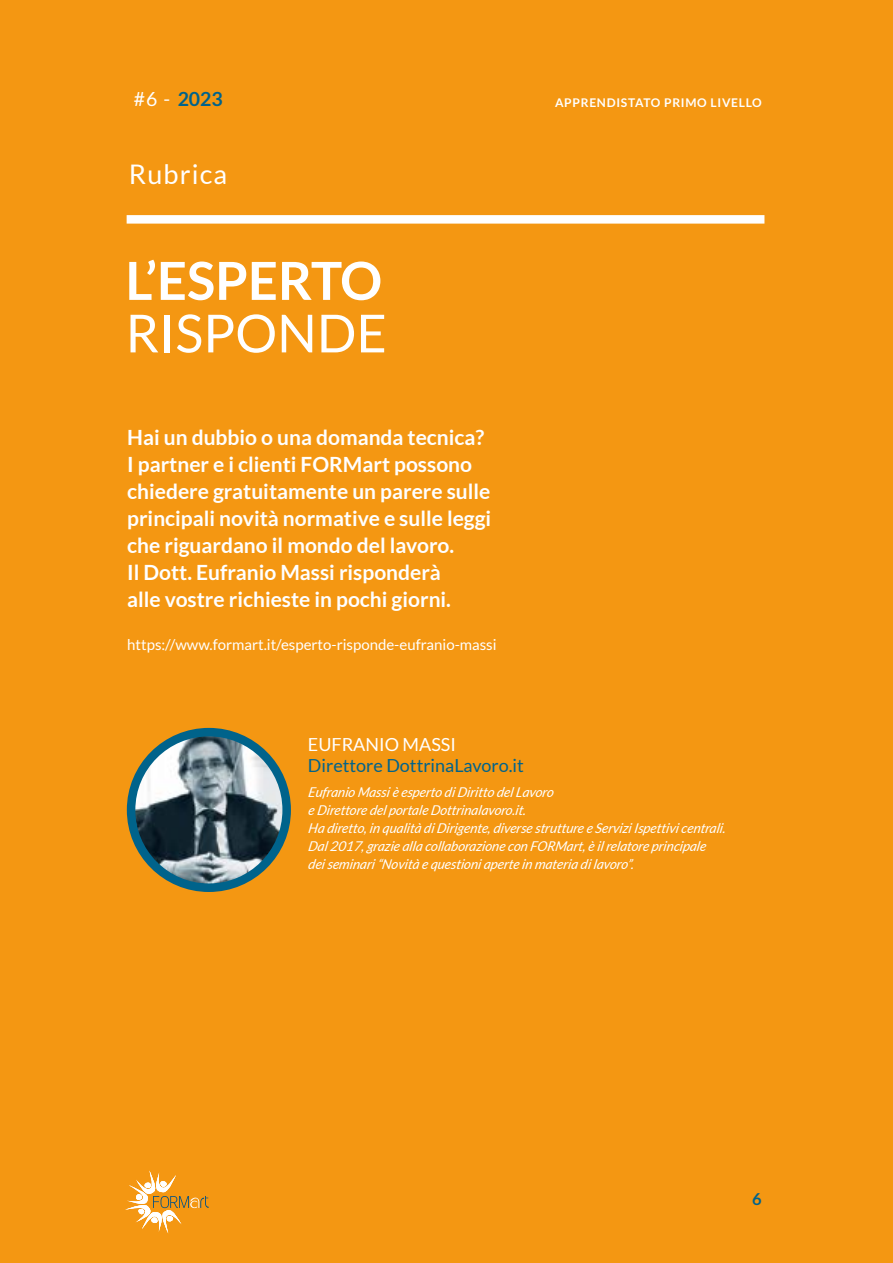
<style>
.page{position:relative;width:893px;height:1263px;background:#f49712}
.page>*{position:absolute;margin:0;border:0;box-sizing:border-box;transform-origin:0 0}
.t1{font:700 52.5px "Lato";color:#fff}
.t2{font:52.5px "Lato";color:#fff}
.t3{font:27px "Lato";letter-spacing:.04em;color:#fff}
.t4{font:700 21px/27px "Lato";color:#fff}
.t5{font:700 19.5px "Lato";color:#00638b}
.t6{font:18px "Lato";color:#00638b}
.t7{font:18px "Lato";color:#fff}
.t8{font:700 16.5px "Lato";color:#00638b}
.t9{font:15px "Lato";color:#fff}
.t10{font:italic 13.5px/18px "Lato";color:#fff}
.t11{font:700 12px "Lato";letter-spacing:.06em;color:#fff}
.s1{font-weight:400;color:#fff}
</style>
<div class="page">
<img style="left:132px;top:732px;width:154px;height:156px">
<div style="left:127px;top:728px;width:164px;height:164px;border:9px solid #00638b;border-radius:50%"></div>
<div style="left:127px;top:215px;width:637px;height:9px;background:#fff"></div>
<svg style="left:125px;top:1170px;width:84px;height:63px;background:#efa63c"></svg>
<h3 class="t5" style="left:134px;top:88px;width:91px"><span class="s1">#6 -</span> 2023</h3>
<p class="t11" style="left:555px;top:96px;width:208px">APPRENDISTATO PRIMO LIVELLO</p>
<h2 class="t3" style="left:129px;top:159px;width:100px">Rubrica</h2>
<h1 class="t1" style="left:125px;top:251px;width:258px">L’ESPERTO</h1>
<h1 class="t2" style="left:125px;top:304px;width:263px">RISPONDE</h1>
<p class="t4" style="left:127px;top:423px;width:366px">Hai un dubbio o una domanda tecnica?<br>I partner e i clienti FORMart possono chiedere gratuitamente un parere sulle principali novità normative e sulle leggi che riguardano il mondo del lavoro.<br>Il Dott. Eufranio Massi risponderà<br>alle vostre richieste in pochi giorni.</p>
<p class="t9" style="left:127px;top:636px;width:371px">https://www.formart.it/esperto-risponde-eufranio-massi</p>
<h3 class="t7" style="left:308px;top:734px;width:149px">EUFRANIO MASSI</h3>
<h3 class="t6" style="left:308px;top:756px;width:217px">Direttore DottrinaLavoro.it</h3>
<p class="t10" style="left:308px;top:783px;width:422px">Eufranio Massiè esperto diDiritto delLavoro<br>e Direttore delportale Dottrinalavoro.it.<br>Ha diretto,in qualità diDirigente,diverse strutture e ServiziIspettivicentrali.<br>Dal2017,grazie alla collaborazione con FORMart,è ilrelatore principale deiseminari“Novità e questioniaperte in materia dilavoro”.</p>
<p class="t8" style="left:752px;top:1190px;width:11px">6</p>
</div>
